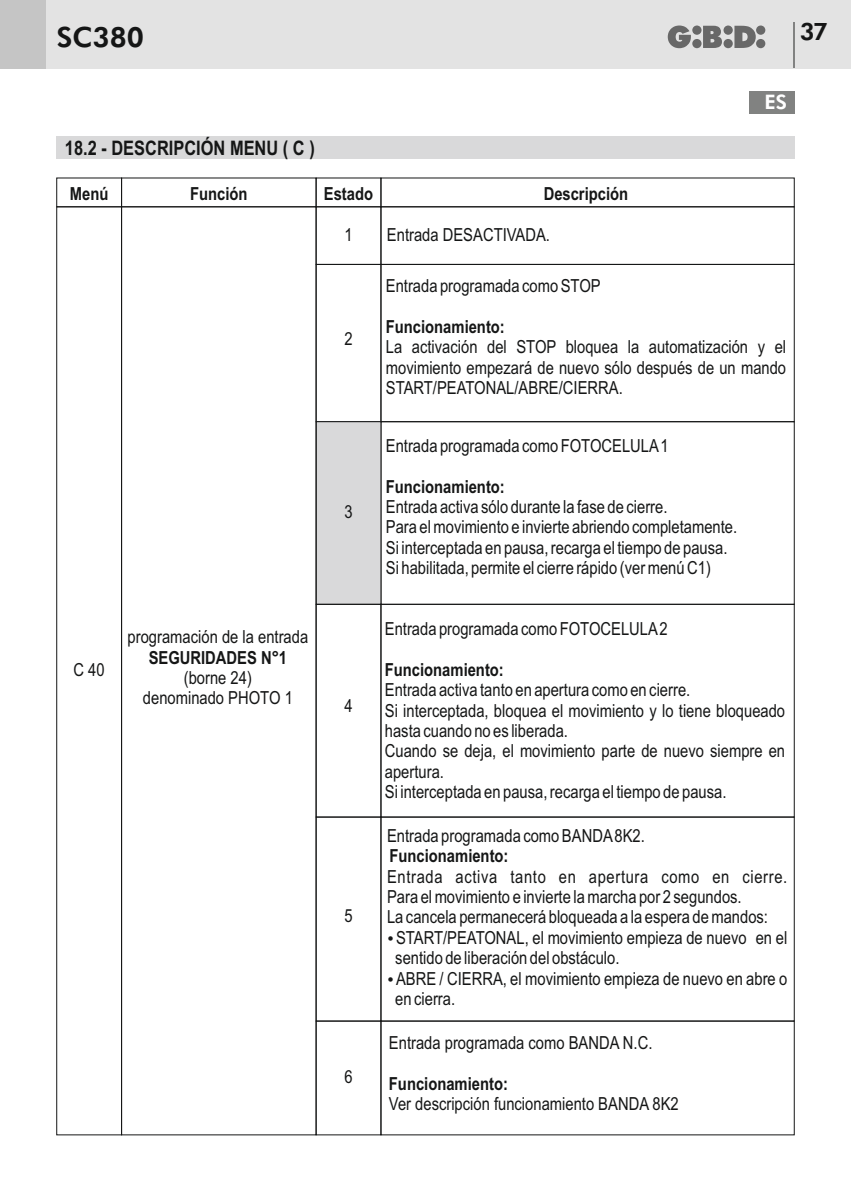
<style>
.page{position:relative;width:851px;height:1191px;background:#fff}
.page>*{position:absolute;margin:0;border:0;box-sizing:border-box;transform-origin:0 0}
.t1{font:800 28px "Futura BT";color:#151616}
.t2{font:800 24px "Futura BT";color:#151616}
.t3{font:700 20px "Arial Narrow";color:#151616}
.t4{font:800 20px "Futura BT";color:#fff}
.t5{font:18px/20.4px "Arial Narrow";color:#151616}
.t6{font:700 18px "Arial Narrow";color:#151616}
.t7{font:18px "Arial Narrow";letter-spacing:.035em;color:#151616}
.t8{font:700 16px "Arial Narrow";color:#151616}
</style>
<div class="page">
<div style="left:0;top:0;width:850px;height:68px;background:#e3e3e3"></div>
<div style="left:0;top:0;width:45px;height:68px;background:#c5c5c5"></div>
<svg style="left:667px;top:26px;width:98px;height:22px"></svg>
<hr style="left:793px;top:23px;width:2px;height:45px;background:#818281">
<div style="left:748px;top:91px;width:46px;height:22px;background:#818281"></div>
<div style="left:57px;top:136px;width:737px;height:23px;background:#d9d9da"></div>
<div style="left:56px;top:178px;width:66px;height:29px;border:1px solid #151616"></div>
<div style="left:380px;top:178px;width:414px;height:29px;border:1px solid #151616"></div>
<div style="left:316px;top:178px;width:65px;height:29px;border:1px solid #151616"></div>
<div style="left:121px;top:178px;width:195px;height:29px;border:1px solid #151616"></div>
<div style="left:316px;top:207px;width:65px;height:58px;border:1px solid #151616"></div>
<div style="left:380px;top:264px;width:414px;height:158px;border:1px solid #151616"></div>
<div style="left:316px;top:264px;width:65px;height:158px;border:1px solid #151616"></div>
<div style="left:380px;top:421px;width:414px;height:183px;border:1px solid #151616"></div>
<div style="left:316px;top:421px;width:65px;height:183px;background:#d9d9da"></div>
<div style="left:56px;top:207px;width:66px;height:928px;border:1px solid #151616"></div>
<div style="left:316px;top:604px;width:65px;height:213px;border:1px solid #151616"></div>
<div style="left:380px;top:604px;width:414px;height:213px;border:1px solid #151616"></div>
<div style="left:380px;top:817px;width:414px;height:204px;border:1px solid #151616"></div>
<div style="left:316px;top:817px;width:65px;height:204px;border:1px solid #151616"></div>
<div style="left:380px;top:1020px;width:414px;height:115px;border:1px solid #151616"></div>
<div style="left:316px;top:1020px;width:65px;height:115px;border:1px solid #151616"></div>
<h1 class="t1" style="left:57px;top:26px;width:89px">SC380</h1>
<h2 class="t2" style="left:799px;top:22px;width:29px">37</h2>
<p class="t4" style="left:764px;top:94px;width:24px">ES</p>
<p class="t3" style="left:65px;top:141px;width:251px">18.2 - DESCRIPCIÓN MENU ( C )</p>
<p class="t6" style="left:70px;top:187px;width:40px">Menú</p>
<p class="t6" style="left:190px;top:187px;width:59px">Función</p>
<p class="t6" style="left:324px;top:187px;width:51px">Estado</p>
<p class="t6" style="left:543px;top:187px;width:86px">Descripción</p>
<p class="t5" style="left:344px;top:226px;width:10px">1</p>
<p class="t5" style="left:387px;top:226px;width:164px">Entrada DESACTIVADA.</p>
<p class="t5" style="left:386px;top:277px;width:216px">Entrada programada como STOP</p>
<p class="t6" style="left:386px;top:320px;width:120px">Funcionamiento:</p>
<p class="t5" style="left:386px;top:338px;width:402px;text-align:justify">La activación del STOP bloquea la automatización y el movimiento empezará de nuevo sólo después de un mando START/PEATONAL/ABRE/CIERRA.</p>
<p class="t8" style="left:62px;top:141px;width:162px">DESRCIZIONE MENU ( A )</p>
<p class="t5" style="left:344px;top:330px;width:10px">2</p>
<p class="t5" style="left:74px;top:661px;width:33px">C 40</p>
<p class="t5" style="left:128px;top:628px;width:182px">programación de la entrada</p>
<p class="t6" style="left:149px;top:650px;width:140px">SEGURIDADES N°1</p>
<p class="t5" style="left:143px;top:669px;width:151px;text-align:center">(borne 24) denominado PHOTO 1</p>
<p class="t5" style="left:344px;top:503px;width:10px">3</p>
<p class="t5" style="left:344px;top:697px;width:10px">4</p>
<p class="t5" style="left:344px;top:906px;width:10px">5</p>
<p class="t5" style="left:344px;top:1068px;width:10px">6</p>
<p class="t5" style="left:386px;top:437px;width:284px">Entrada programada como FOTOCELULA1</p>
<p class="t6" style="left:386px;top:479px;width:120px">Funcionamiento:</p>
<p class="t5" style="left:386px;top:498px;width:353px">Entrada activa sólo durante la fase de cierre.<br>Para el movimiento e invierte abriendo completamente.<br>Si interceptada en pausa, recarga el tiempo de pausa.<br>Si habilitada, permite el cierre rápido (ver menú C1)</p>
<p class="t5" style="left:385px;top:620px;width:284px">Entrada programada como FOTOCELULA2</p>
<p class="t6" style="left:385px;top:662px;width:120px">Funcionamiento:</p>
<p class="t5" style="left:385px;top:681px;width:402px">Entrada activa tanto en apertura como en cierre.<br>Si interceptada, bloquea el movimiento y lo tiene bloqueado hasta cuando no es liberada.<br>Cuando se deja, el movimiento parte de nuevo siempre en apertura.<br>Si interceptada en pausa, recarga el tiempo de pausa.</p>
<p class="t5" style="left:387px;top:827px;width:259px">Entrada programada como BANDA8K2.</p>
<p class="t6" style="left:389px;top:849px;width:120px">Funcionamiento:</p>
<p class="t7" style="left:387px;top:869px;width:402px">Entrada activa tanto en apertura como en cierre.</p>
<p class="t5" style="left:387px;top:888px;width:356px">Para el movimiento e invierte la marcha por 2 segundos.</p>
<p class="t5" style="left:387px;top:908px;width:382px">La cancela permanecerá bloqueada a la espera de mandos:</p>
<p class="t5" style="left:396px;top:929px;width:393px">START/PEATONAL, el movimiento empieza de nuevo en el</p>
<p class="t5" style="left:395px;top:949px;width:393px">sentido de liberación del obstáculo.<br>ABRE / CIERRA, el movimiento empieza de nuevo en abre o en cierra.</p>
<p class="t5" style="left:389px;top:1034px;width:265px">Entrada programada como BANDA N.C.</p>
<p class="t6" style="left:389px;top:1077px;width:120px">Funcionamiento:</p>
<p class="t5" style="left:389px;top:1095px;width:291px">Ver descripción funcionamiento BANDA 8K2</p>
</div>
